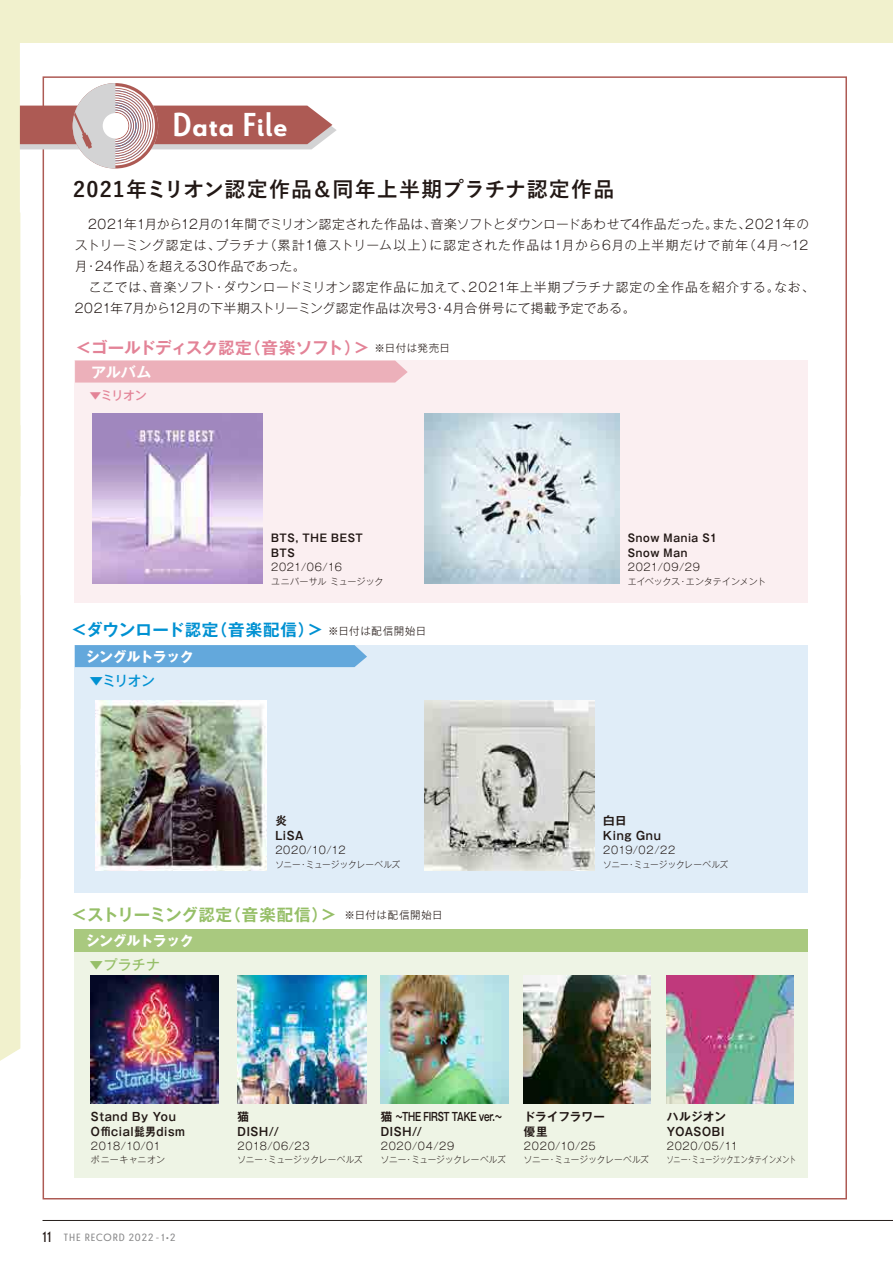
<style>
.page{position:relative;width:893px;height:1263px;background:#fff}
.page>*{position:absolute;margin:0;border:0;box-sizing:border-box;transform-origin:0 0}
.t1{font:700 33px "Le Havre";letter-spacing:.03em;color:#fff}
.t2{font:700 21px "Yu Go";letter-spacing:.06em;color:#221815}
.t3{font:700 16.5px "Gothic MB101 Pr 5 De";letter-spacing:-.03em;color:#e38397}
.t4{font:700 16.5px "Gothic MB101 Pr 5 De";letter-spacing:-.015em;color:#96bf68}
.t5{font:700 16.5px "Gothic MB101 Pr 5 De";letter-spacing:.03em;color:#0091d2}
.t6{font:700 15px "Gothic MB101 Pr 5 De";color:#fff}
.t7{font:700 13.8px "Gothic MB101 Pr 5";letter-spacing:-.03em;color:#fff}
.t8{font:500 13.8px "Gothic MB101 Pr 5";color:#0091d2}
.t9{font:500 13.8px "Gothic MB101 Pr 5";color:#96bf68}
.t10{font:300 12.75px/21px "Gothic MB101 Pr 5";letter-spacing:.03em;color:#221815}
.t11{font:500 12px "Gothic MB101 Pr 5";color:#e38397}
.t12{font:700 11.55px/15px "Gothic MB101 Pr 5 De";letter-spacing:.055em;color:#221815}
.t13{font:700 11.55px/15px "Gothic MB101 Pr 5 De";letter-spacing:-.02em;color:#221815}
.t14{font:700 11.55px/15px "Gothic MB101 Pr 5 De";letter-spacing:.055em;color:#221815;scale:.9 1}
.t15{font:700 11.55px/15px "Gothic MB101 Pr 5 De";letter-spacing:.015em;color:#221815}
.t16{font:700 10.8px/15px "Gothic MB101 Pr 5 De";letter-spacing:.065em;color:#221815;scale:.9 1}
.t17{font:300 10.5px "Gothic MB101 Pr 5";letter-spacing:.07em;color:#221815}
.t18{font:10.5px "Le Havre";letter-spacing:.095em;color:#89898a}
.t19{font:300 9px "Gothic MB101 Pr 5";letter-spacing:-.005em;color:#221815;scale:.95 1}
.t20{font:300 9px "Gothic MB101 Pr 5";letter-spacing:-.005em;color:#221815}
.t21{font:300 9px "Gothic MB101 Pr 5";letter-spacing:-.005em;color:#221815;scale:.78 1}
.t22{font:300 9px "Gothic MB101 Pr 5";letter-spacing:.04em;color:#221815}
.s1{font-family:"Gothic MB101 Pr 5";font-weight:300;font-size:10.5px;color:#221815}
.s2{font-size:15px;color:#221815}
</style>
<div class="page">
<hr style="left:43px;top:1220px;width:850px;height:1px;background:#251e1b">
<div style="left:75px;top:645px;width:733px;height:247px;background:#e0edf8"></div>
<div style="left:75px;top:361px;width:733px;height:242px;background:#fbeff1"></div>
<div style="left:75px;top:929px;width:733px;height:248px;background:#eef4e5"></div>
<div style="left:0;top:0;width:893px;height:43px;background:#f1f1cd"></div>
<svg style="left:0;top:43px;width:408px;height:1026px"></svg>
<div style="left:75px;top:929px;width:733px;height:22px;background:#a9c97f"></div>
<img style="left:92px;top:414px;width:170px;height:170px">
<img style="left:95px;top:700px;width:171px;height:170px">
<img style="left:424px;top:414px;width:195px;height:170px">
<img style="left:424px;top:700px;width:170px;height:170px">
<img style="left:91px;top:976px;width:127px;height:127px">
<img style="left:238px;top:976px;width:128px;height:127px">
<img style="left:380px;top:976px;width:128px;height:127px">
<img style="left:523px;top:976px;width:128px;height:127px">
<img style="left:666px;top:976px;width:128px;height:127px">
<h1 class="t1" style="left:172px;top:104px;width:116px">Data File</h1>
<h2 class="t2" style="left:73px;top:178px;width:543px">2021年ミリオン認定作品＆同年上半期プラチナ認定作品</h2>
<p class="t10" style="left:75px;top:212px;width:741px">　2021年1月から12月の1年間でミリオン認定された作品は、音楽ソフトとダウンロードあわせて4作品だった。また、2021年のストリーミング認定は、プラチナ（累計1億ストリーム以上）に認定された作品は1月から6月の上半期だけで前年（4月～12月・24作品）を超える30作品であった。　<br>　ここでは、音楽ソフト・ダウンロードミリオン認定作品に加えて、2021年上半期プラチナ認定の全作品を紹介する。なお、2021年7月から12月の下半期ストリーミング認定作品は次号3・4月合併号にて掲載予定である。</p>
<p class="t3" style="left:75px;top:334px;width:376px">＜ゴールドディスク認定（音楽ソフト）＞ <span class="s1">※日付は発売日</span></p>
<p class="t6" style="left:91px;top:360px;width:62px">アルバム</p>
<p class="t11" style="left:89px;top:385px;width:59px">▼ミリオン</p>
<p class="t16" style="left:271px;top:529px;width:104px">BTS, THE BEST<br>BTS</p>
<p class="t17" style="left:271px;top:558px;width:72px">2021/06/16</p>
<p class="t20" style="left:271px;top:574px;width:114px">ユニバーサル ミュージック</p>
<p class="t5" style="left:71px;top:616px;width:357px">＜ダウンロード認定（音楽配信）＞ <span class="s1">※日付は配信開始日</span></p>
<p class="t7" style="left:86px;top:645px;width:109px">シングルトラック</p>
<p class="t8" style="left:89px;top:669px;width:67px">▼ミリオン</p>
<p class="t12" style="left:275px;top:812px;width:30px">炎<br>LiSA</p>
<p class="t17" style="left:275px;top:841px;width:72px">2020/10/12</p>
<p class="t19" style="left:275px;top:857px;width:133px">ソニー・ミュージックレーベルズ</p>
<p class="t4" style="left:71px;top:901px;width:373px">＜ストリーミング認定（音楽配信）＞ <span class="s1">※日付は配信開始日</span></p>
<p class="t7" style="left:86px;top:929px;width:109px">シングルトラック</p>
<p class="t9" style="left:89px;top:953px;width:72px">▼プラチナ</p>
<p class="t16" style="left:628px;top:529px;width:101px">Snow Mania S1<br>Snow Man</p>
<p class="t17" style="left:628px;top:558px;width:74px">2021/09/29</p>
<p class="t20" style="left:628px;top:574px;width:140px">エイベックス・エンタテインメント</p>
<p class="t12" style="left:603px;top:812px;width:59px">白日<br>King Gnu</p>
<p class="t17" style="left:603px;top:841px;width:74px">2019/02/22</p>
<p class="t19" style="left:603px;top:857px;width:133px">ソニー・ミュージックレーベルズ</p>
<p class="t14" style="left:91px;top:1108px;width:106px">Stand By You<br>Official髭男dism</p>
<p class="t17" style="left:91px;top:1137px;width:71px">2018/10/01</p>
<p class="t22" style="left:91px;top:1152px;width:76px">ポニーキャニオン</p>
<p class="t18" style="left:43px;top:1231px;width:134px"><span class="s2">11</span> THE RECORD 2022 - 1•2</p>
<p class="t12" style="left:238px;top:1108px;width:43px">猫<br>DISH//</p>
<p class="t17" style="left:238px;top:1137px;width:73px">2018/06/23</p>
<p class="t19" style="left:238px;top:1152px;width:133px">ソニー・ミュージックレーベルズ</p>
<p class="t13" style="left:381px;top:1108px;width:123px">猫～THE FIRST TAKE ver.～<br>DISH//</p>
<p class="t17" style="left:381px;top:1137px;width:75px">2020/04/29</p>
<p class="t19" style="left:381px;top:1152px;width:133px">ソニー・ミュージックレーベルズ</p>
<p class="t15" style="left:524px;top:1108px;width:82px">ドライフラワー優里</p>
<p class="t17" style="left:524px;top:1137px;width:73px">2020/10/25</p>
<p class="t19" style="left:524px;top:1152px;width:133px">ソニー・ミュージックレーベルズ</p>
<p class="t12" style="left:667px;top:1108px;width:61px">ハルジオン<br>YOASOBI</p>
<p class="t17" style="left:667px;top:1137px;width:73px">2020/05/11</p>
<p class="t21" style="left:667px;top:1152px;width:167px">ソニー・ミュージックエンタテインメント</p>
</div>
